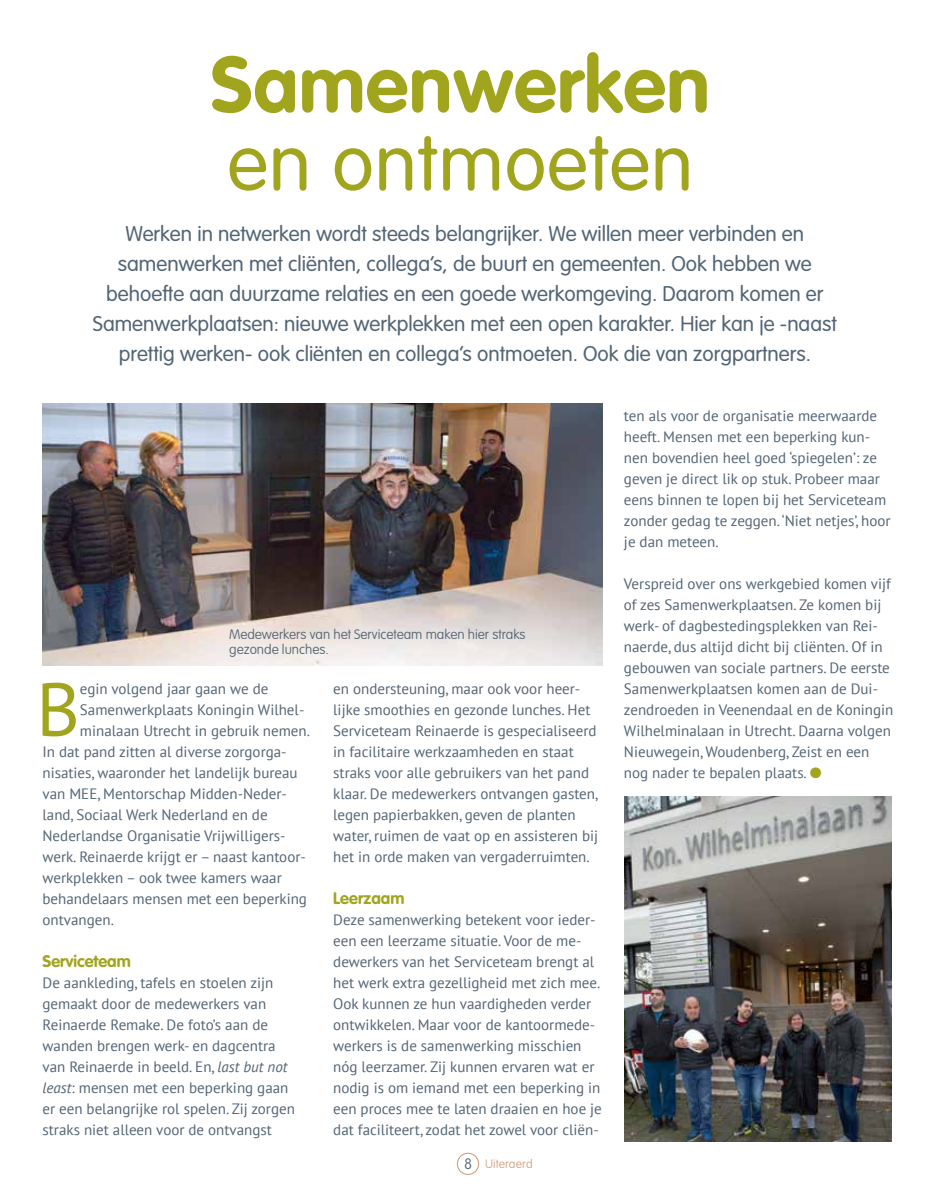
<style>
.page{position:relative;width:936px;height:1191px;background:#fff}
.page>*{position:absolute;margin:0;border:0;box-sizing:border-box;transform-origin:0 0}
.t1{font:700 78px "VAG Rounded Std";letter-spacing:.01em;color:#a1a41d}
.t2{font:300 78px "VAG Rounded Std";letter-spacing:.01em;color:#a1a41d}
.t3{font:75px "PT Sans";color:#a1a41d}
.t4{font:300 21px/30px "VAG Rounded Std";color:#536575;text-align:center}
.t5{font:700 16.5px "VAG Rounded Std";color:#a1a41d}
.t6{font:15px/21px "PT Sans";color:#536575}
.t7{font:100 13.5px/15px "VAG Rounded Std";color:#536575}
.t8{font:100 12px "VAG Rounded Std";letter-spacing:.01em;color:#d2a282}
.s1{font-style:italic}
.s2{font-size:15px;color:#536575}
.s3{color:#a1a41d}
</style>
<div class="page">
<div style="left:457px;top:1152px;width:22px;height:23px;border:1px solid #d2a282;border-radius:50%"></div>
<img style="left:43px;top:403px;width:559px;height:262px">
<img style="left:624px;top:797px;width:267px;height:344px">
<h1 class="t1" style="left:211px;top:39px;width:500px">Samenwerken</h1>
<h1 class="t2" style="left:227px;top:118px;width:467px">en ontmoeten</h1>
<p class="t4" style="left:93px;top:220px;width:745px">Werken in netwerken wordt steeds belangrijker. We willen meer verbinden en samenwerken met cliënten, collega’s, de buurt en gemeenten. Ook hebben we behoefte aan duurzame relaties en een goede werkomgeving. Daarom komen er Samenwerkplaatsen: nieuwe werkplekken met een open karakter. Hier kan je -naast prettig werken- ook cliënten en collega’s ontmoeten. Ook die van zorgpartners.</p>
<p class="t7" style="left:229px;top:627px;width:298px">Medewerkers van het Serviceteam maken hier straks gezonde lunches.</p>
<h2 class="t3" style="left:36px;top:661px;width:45px">B</h2>
<p class="t6" style="left:80px;top:677px;width:190px">egin volgend jaar gaan we de</p>
<p class="t6" style="left:80px;top:698px;width:226px">Samenwerkplaats Koningin Wilhel-</p>
<p class="t6" style="left:80px;top:719px;width:231px">minalaan Utrecht in gebruik nemen.</p>
<p class="t6" style="left:43px;top:740px;width:246px">In dat pand zitten al diverse zorgorga-</p>
<p class="t6" style="left:43px;top:761px;width:257px">nisaties, waaronder het landelijk bureau</p>
<p class="t6" style="left:43px;top:782px;width:246px">van MEE, Mentorschap Midden-Neder-</p>
<p class="t6" style="left:43px;top:803px;width:226px">land, Sociaal Werk Nederland en de</p>
<p class="t6" style="left:43px;top:824px;width:244px">Nederlandse Organisatie Vrijwilligers-</p>
<p class="t6" style="left:43px;top:845px;width:265px">werk. Reinaerde krijgt er – naast kantoor-</p>
<p class="t6" style="left:43px;top:866px;width:241px">werkplekken – ook twee kamers waar</p>
<p class="t6" style="left:43px;top:887px;width:266px">behandelaars mensen met een beperking</p>
<p class="t6" style="left:43px;top:908px;width:73px">ontvangen.</p>
<p class="t5" style="left:43px;top:951px;width:90px">Serviceteam</p>
<p class="t6" style="left:43px;top:971px;width:254px">De aankleding, tafels en stoelen zijn gemaakt door de medewerkers van Reinaerde Remake. De foto’s aan de wanden brengen werk- en dagcentra van Reinaerde in beeld. En, <span class="s1">last but not least</span>: mensen met een beperking gaan er een belangrijke rol spelen. Zij zorgen straks niet alleen voor de ontvangst</p>
<p class="t6" style="left:333px;top:677px;width:266px">en ondersteuning, maar ook voor heer&shy;lijke smoothies en gezonde lunches. Het Serviceteam Reinaerde is gespecialiseerd in facilitaire werkzaamheden en staat straks voor alle gebruikers van het pand klaar. De medewerkers ontvangen gasten, legen papierbakken, geven de planten water, ruimen de vaat op en assisteren bij het in orde maken van vergaderruimten.</p>
<p class="t5" style="left:333px;top:888px;width:73px">Leerzaam</p>
<p class="t6" style="left:333px;top:908px;width:270px">Deze samenwerking betekent voor ieder&shy;een een leerzame situatie. Voor de me&shy;dewerkers van het Serviceteam brengt al het werk extra gezelligheid met zich mee.<br>Ook kunnen ze hun vaardigheden verder ontwikkelen. Maar voor de kantoormede&shy;werkers is de samenwerking misschien nóg leerzamer. Zij kunnen ervaren wat er nodig is om iemand met een beperking in een proces mee te laten draaien en hoe je dat faciliteert, zodat het zowel voor cliën-</p>
<p class="t8" style="left:464px;top:1157px;width:70px"><span class="s2">8</span> Uiteraerd</p>
<p class="t6" style="left:624px;top:404px;width:268px">ten als voor de organisatie meerwaarde heeft. Mensen met een beperking kun&shy;nen bovendien heel goed ‘spiegelen’: ze geven je direct lik op stuk. Probeer maar eens binnen te lopen bij het Serviceteam zonder gedag te zeggen. ‘Niet netjes’, hoor je dan meteen.</p>
<p class="t6" style="left:624px;top:572px;width:271px">Verspreid over ons werkgebied komen vijf of zes Samenwerkplaatsen. Ze komen bij werk- of dagbestedingsplekken van Rei&shy;naerde, dus altijd dicht bij cliënten. Of in gebouwen van sociale partners. De eerste Samenwerkplaatsen komen aan de Dui&shy;zendroeden in Veenendaal en de Koningin Wilhelminalaan in Utrecht. Daarna volgen Nieuwegein, Woudenberg, Zeist en een nog nader te bepalen plaats. <span class="s3">●</span></p>
</div>
